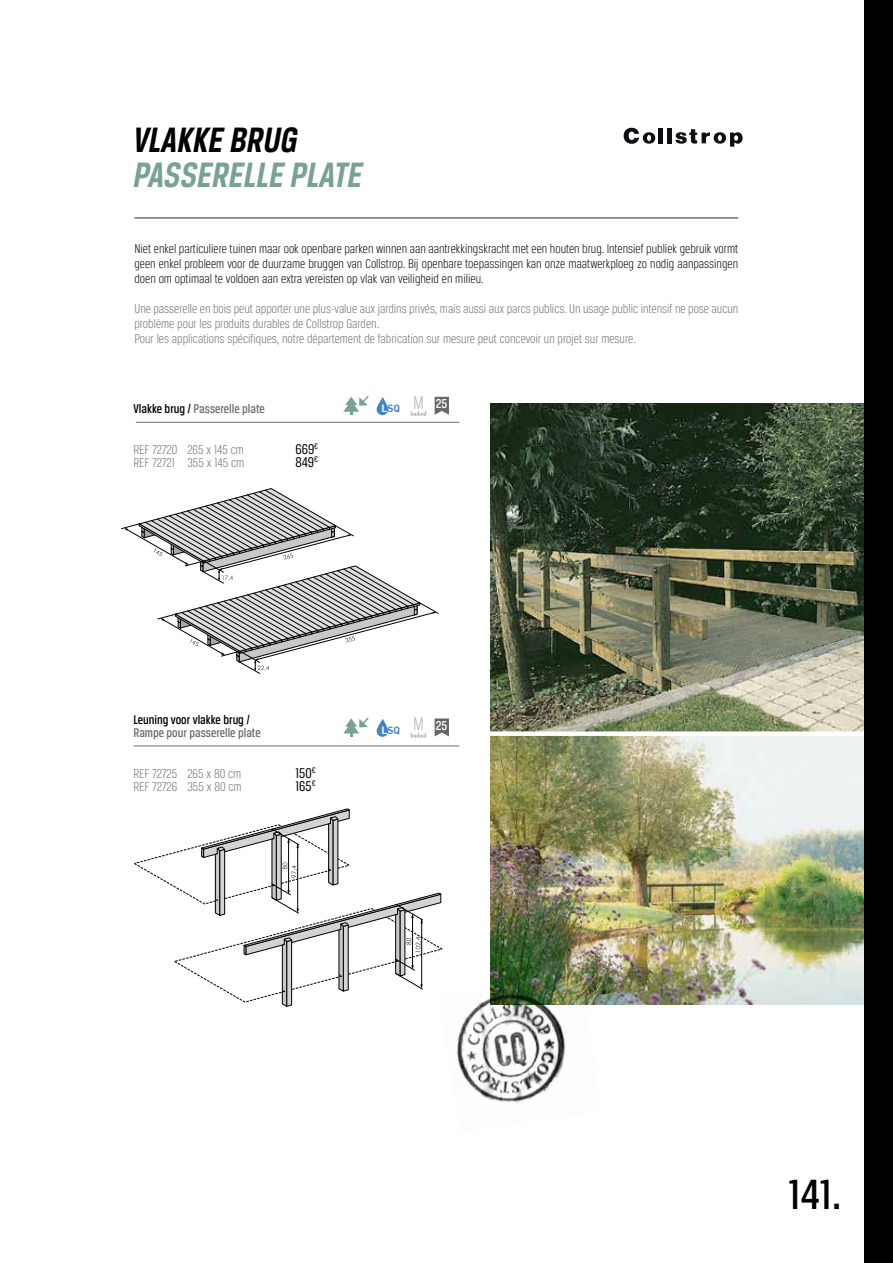
<style>
.page{position:relative;width:893px;height:1263px;background:#fff}
.page>*{position:absolute;margin:0;border:0;box-sizing:border-box;transform-origin:0 0}
.t1{font:500 45px "Breuer Condensed";color:#000}
.t2{font:italic 700 37.5px "Breuer Condensed";color:#78a296}
.t3{font:italic 700 37.5px "Breuer Condensed";color:#000}
.t4{font:300 19.35px "Breuer Condensed";color:#b3b3b3}
.t5{font:15px "Breuer Condensed";color:#000}
.t6{font:500 13.8px "Breuer Condensed";color:#fff}
.t7{font:300 13.5px/15px "Breuer Condensed";color:#6d6e71}
.t8{font:300 13.5px/15px "Breuer Condensed";color:#000;text-align:justify}
.t9{font:500 13.5px "Breuer Condensed";color:#6d6e71}
.t10{font:500 13.5px "Breuer Condensed";color:#000}
.t11{font:10.35px "DIN Bold";letter-spacing:-.01em;color:#4386c6}
.s1{color:#000}
.s2{color:#fff}
</style>
<div class="page">
<img style="left:491px;top:403px;width:373px;height:328px">
<img style="left:491px;top:736px;width:373px;height:268px">
<svg style="left:675px;top:129px;width:68px;height:18px"></svg>
<hr style="left:667px;top:128px;width:4px;height:15px;background:#110b14">
<hr style="left:659px;top:128px;width:4px;height:15px;background:#110b14">
<svg style="left:624px;top:128px;width:31px;height:16px"></svg>
<hr style="left:134px;top:217px;width:604px;height:2px;background:#6d6e71">
<svg style="left:121px;top:488px;width:318px;height:186px"></svg>
<svg style="left:134px;top:808px;width:309px;height:199px"></svg>
<img style="left:438px;top:974px;width:164px;height:129px">
<svg style="left:435px;top:397px;width:14px;height:18px"></svg>
<svg style="left:435px;top:718px;width:14px;height:18px"></svg>
<svg style="left:343px;top:396px;width:26px;height:19px"></svg>
<svg style="left:343px;top:717px;width:26px;height:19px"></svg>
<svg style="left:411px;top:411px;width:15px;height:5px"></svg>
<svg style="left:411px;top:733px;width:15px;height:4px"></svg>
<svg style="left:377px;top:397px;width:11px;height:18px"></svg>
<svg style="left:377px;top:719px;width:11px;height:18px"></svg>
<hr style="left:136px;top:422px;width:323px;height:1px;background:#6d6e71">
<hr style="left:133px;top:746px;width:326px;height:1px;background:#6d6e71">
<div style="left:864px;top:0;width:29px;height:1263px;background:#000"></div>
<h2 class="t3" style="left:133px;top:119px;width:166px">VLAKKE BRUG</h2>
<h2 class="t2" style="left:133px;top:155px;width:231px">PASSERELLE PLATE</h2>
<p class="t8" style="left:134px;top:241px;width:605px">Niet enkel particuliere tuinen maar ook openbare parken winnen aan aantrekkingskracht met een houten brug. Intensief publiek gebruik vormt geen enkel probleem voor de duurzame bruggen van Collstrop. Bij openbare toepassingen kan onze maatwerkploeg zo nodig aanpassingen doen om optimaal te voldoen aan extra vereisten op vlak van veiligheid en milieu.</p>
<p class="t7" style="left:134px;top:301px;width:605px">Une passerelle en bois peut apporter une plus-value aux jardins privés, mais aussi aux parcs publics. Un usage public intensif ne pose aucun problème pour les produits durables de Collstrop Garden.<br>Pour les applications spécifiques, notre département de fabrication sur mesure peut concevoir un projet sur mesure.</p>
<p class="t9" style="left:133px;top:401px;width:133px"><span class="s1">Vlakke brug /</span> Passerelle plate</p>
<p class="t7" style="left:133px;top:441px;width:112px">ref 72720 265 x 145 cm</p>
<p class="t5" style="left:295px;top:441px;width:24px">669<sup>€</sup></p>
<p class="t7" style="left:133px;top:455px;width:112px">REF 72721 355 x 145 cm</p>
<p class="t5" style="left:295px;top:454px;width:24px">849<sup>€</sup></p>
<p class="t11" style="left:382px;top:402px;width:20px"><span class="s2">l</span>sq</p>
<h3 class="t4" style="left:413px;top:392px;width:12px">M</h3>
<p class="t6" style="left:436px;top:396px;width:13px">25</p>
<p class="t10" style="left:133px;top:712px;width:118px">Leuning voor vlakke brug /</p>
<p class="t9" style="left:133px;top:725px;width:129px">Rampe pour passerelle plate</p>
<p class="t7" style="left:133px;top:765px;width:109px">ref 72725 265 x 80 cm</p>
<p class="t5" style="left:295px;top:765px;width:22px">150<sup>€</sup></p>
<p class="t7" style="left:133px;top:779px;width:110px">REF 72726 355 x 80 cm</p>
<p class="t5" style="left:295px;top:778px;width:22px">165<sup>€</sup></p>
<p class="t11" style="left:382px;top:723px;width:20px"><span class="s2">l</span>sq</p>
<h3 class="t4" style="left:413px;top:714px;width:12px">M</h3>
<p class="t6" style="left:436px;top:718px;width:13px">25</p>
<h1 class="t1" style="left:788px;top:1169px;width:54px">141.</h1>
</div>
